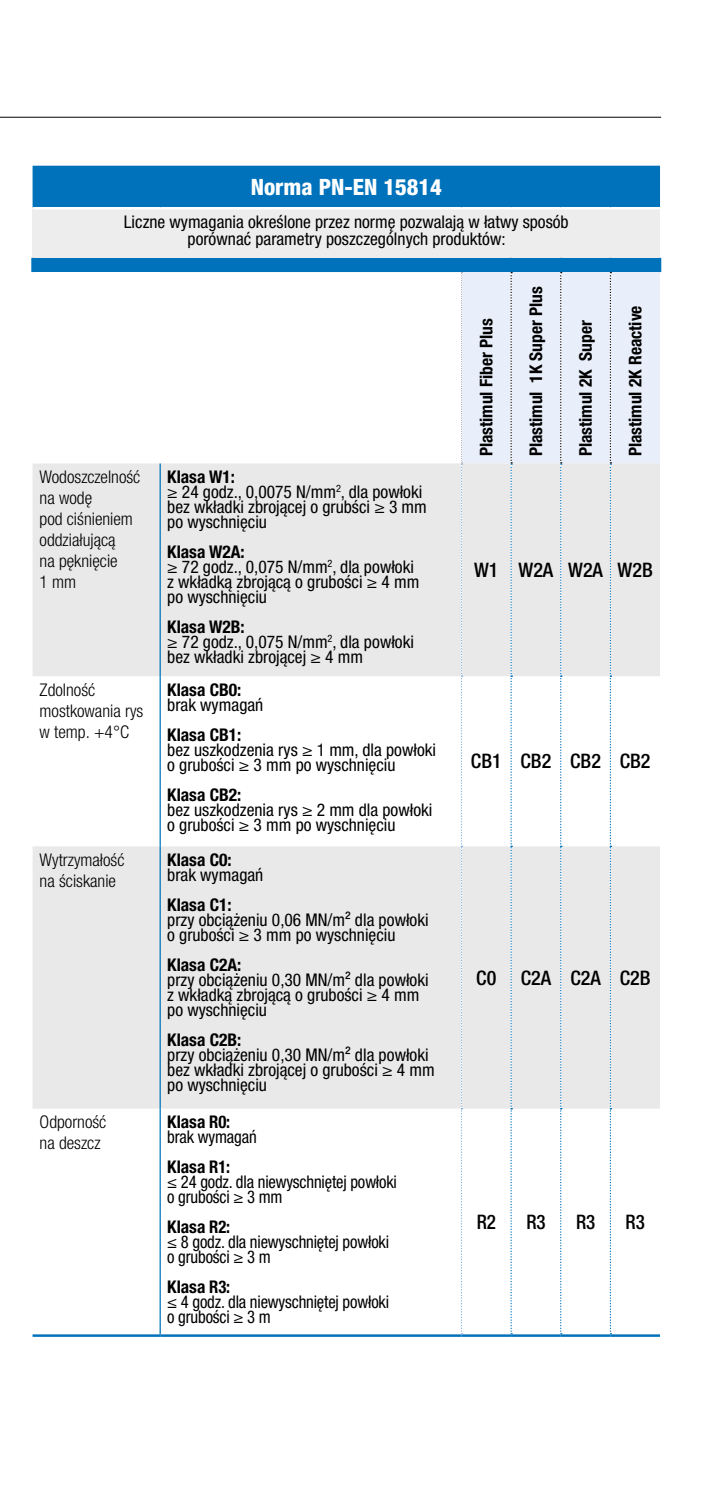
<style>
.page{position:relative;width:709px;height:1489px;background:#fff}
.page>*{position:absolute;margin:0;border:0;box-sizing:border-box;transform-origin:0 0}
.t1{font:800 condensed 22.5px "Helvetica Neue LTW1 G";color:#fff}
.t2{font:500 condensed 20px "Helvetica Neue LTW1 G";color:#000}
.t3{font:500 condensed 20px "Helvetica Neue LTW1 G";color:#000;scale:.95 1}
.t4{font:condensed 17.5px/15px "Helvetica Neue LTW1 G";color:#000}
.t5{font:700 condensed 17.5px "Helvetica Neue LTW1 G";color:#000}
.t6{font:condensed 17.5px/15px "Helvetica Neue LTW1 G";color:#000;scale:.95 1}
.t7{font:300 condensed 17.5px/21px "Helvetica Neue LTW1 G";color:#000}
.s1{font-weight:700}
</style>
<div class="page">
<div style="left:33px;top:166px;width:627px;height:106px;background:#0072bb"></div>
<div style="left:33px;top:208px;width:627px;height:50px;background:#ededed"></div>
<svg style="left:33px;top:463px;width:428px;height:645px;fill:#e9e9e9"></svg>
<hr style="left:33px;top:207px;width:127px;height:2px;background:#fff">
<hr style="left:160px;top:207px;width:301px;height:2px;background:#fff">
<hr style="left:461px;top:207px;width:50px;height:2px;background:#fff">
<hr style="left:511px;top:207px;width:50px;height:2px;background:#fff">
<hr style="left:561px;top:207px;width:49px;height:2px;background:#fff">
<hr style="left:610px;top:207px;width:50px;height:2px;background:#fff">
<hr style="left:159px;top:463px;width:2px;height:213px;background:#0072bb">
<hr style="left:159px;top:676px;width:2px;height:170px;background:#0072bb">
<hr style="left:159px;top:846px;width:2px;height:262px;background:#0072bb">
<hr style="left:159px;top:1108px;width:2px;height:226px;background:#0072bb">
<hr style="left:33px;top:1334px;width:127px;height:2px;background:#0072bb">
<hr style="left:160px;top:1334px;width:301px;height:2px;background:#0072bb">
<hr style="left:461px;top:1334px;width:50px;height:2px;background:#0072bb">
<hr style="left:511px;top:1334px;width:50px;height:2px;background:#0072bb">
<hr style="left:561px;top:1334px;width:49px;height:2px;background:#0072bb">
<hr style="left:610px;top:1334px;width:50px;height:2px;background:#0072bb">
<hr style="left:31px;top:258px;width:3px;height:14px;background:#0072bb">
<hr style="left:658px;top:258px;width:3px;height:14px;background:#0072bb">
<svg style="left:461px;top:258px;width:199px;height:1076px"></svg>
<hr style="left:0;top:117px;width:661px;height:1px;background:#000">
<p class="t1" style="left:251px;top:173px;width:193px">Norma PN-EN 15814</p>
<p class="t4" style="left:124px;top:213px;width:446px;line-height:17.5px;text-align:center">Liczne wymagania określone przez normę pozwalają w łatwy sposób porównać parametry poszczególnych produktów:</p>
<p class="t5" style="left:476px;top:456px;width:139px;rotate:-90deg">Plastimul Fiber Plus</p>
<p class="t5" style="left:525px;top:456px;width:171px;rotate:-90deg">Plastimul 1K Super Plus</p>
<p class="t5" style="left:575px;top:456px;width:137px;rotate:-90deg">Plastimul 2K Super</p>
<p class="t5" style="left:624px;top:456px;width:152px;rotate:-90deg">Plastimul 2K Reactive</p>
<p class="t7" style="left:40px;top:466px;width:102px">Wodoszczelność na wodę<br>pod ciśnieniem oddziałującą<br>na pęknięcie<br>1 mm</p>
<p class="t4" style="left:167px;top:469px;width:261px"><span class="s1">Klasa W1:<br></span>≥ 24 godz., 0,0075 N/mm<sup>2</sup>, dla powłoki bez wkładki zbrojącej o grubści ≥ 3 mm po wyschnięciu</p>
<p class="t4" style="left:167px;top:544px;width:254px"><span class="s1">Klasa W2A:<br></span>≥ 72 godz., 0,075 N/mm<sup>2</sup>, dla powłoki z wkładką zbrojącą o grubości ≥ 4 mm po wyschnięciu</p>
<p class="t4" style="left:167px;top:619px;width:248px"><span class="s1">Klasa W2B:<br></span>≥ 72 godz., 0,075 N/mm<sup>2</sup>, dla powłoki bez wkładki zbrojącej ≥ 4 mm</p>
<p class="t7" style="left:40px;top:679px;width:105px">Zdolność mostkowania rys w temp. +4°C</p>
<p class="t5" style="left:167px;top:679px;width:76px">Klasa CB0:</p>
<p class="t4" style="left:167px;top:697px;width:98px">brak wymagań</p>
<p class="t5" style="left:167px;top:724px;width:76px">Klasa CB1:</p>
<p class="t4" style="left:167px;top:742px;width:270px">bez uszkodzenia rys ≥ 1 mm, dla powłoki o grubości ≥ 3 mm po wyschnięciu</p>
<p class="t5" style="left:167px;top:784px;width:76px">Klasa CB2:</p>
<p class="t4" style="left:167px;top:802px;width:267px">bez uszkodzenia rys ≥ 2 mm dla powłoki o grubości ≥ 3 mm po wyschnięciu</p>
<p class="t7" style="left:40px;top:849px;width:86px">Wytrzymałość na ściskanie</p>
<p class="t5" style="left:167px;top:849px;width:66px">Klasa C0:</p>
<p class="t4" style="left:167px;top:867px;width:98px">brak wymagań</p>
<p class="t5" style="left:167px;top:894px;width:66px">Klasa C1:</p>
<p class="t4" style="left:167px;top:912px;width:263px">przy obciążeniu 0,06 MN/m² dla powłoki o grubości ≥ 3 mm po wyschnięciu</p>
<p class="t5" style="left:167px;top:954px;width:76px">Klasa C2A:</p>
<p class="t4" style="left:167px;top:972px;width:263px">przy obciążeniu 0,30 MN/m² dla powłoki z wkładką zbrojącą o grubości ≥ 4 mm po wyschnięciu</p>
<p class="t5" style="left:167px;top:1029px;width:76px">Klasa C2B:</p>
<p class="t4" style="left:167px;top:1047px;width:269px">przy obciążeniu 0,30 MN/m² dla powłoki bez wkładki zbrojącej o grubości ≥ 4 mm po wyschnięciu</p>
<p class="t7" style="left:40px;top:1111px;width:68px">Odporność na deszcz</p>
<p class="t5" style="left:167px;top:1111px;width:64px">Klasa R0:</p>
<p class="t6" style="left:167px;top:1129px;width:96px">brak wymagań</p>
<p class="t5" style="left:167px;top:1156px;width:64px">Klasa R1:</p>
<p class="t6" style="left:167px;top:1174px;width:243px">≤ 24 godz. dla niewyschniętej powłoki o grubości ≥ 3 mm</p>
<p class="t5" style="left:167px;top:1216px;width:64px">Klasa R2:</p>
<p class="t6" style="left:167px;top:1234px;width:235px">≤ 8 godz. dla niewyschniętej powłoki o grubości ≥ 3 m</p>
<p class="t5" style="left:167px;top:1276px;width:64px">Klasa R3:</p>
<p class="t6" style="left:167px;top:1294px;width:235px">≤ 4 godz. dla niewyschniętej powłoki o grubości ≥ 3 m</p>
<p class="t2" style="left:474px;top:558px;width:180px">W1 W2A W2A W2B</p>
<p class="t2" style="left:471px;top:749px;width:181px">CB1 CB2 CB2 CB2</p>
<p class="t2" style="left:476px;top:965px;width:176px">C0 C2A C2A C2B</p>
<p class="t3" style="left:477px;top:1209px;width:22px">R2</p>
<p class="t3" style="left:526px;top:1209px;width:22px">R3</p>
<p class="t3" style="left:576px;top:1209px;width:22px">R3</p>
<p class="t3" style="left:625px;top:1209px;width:22px">R3</p>
</div>
